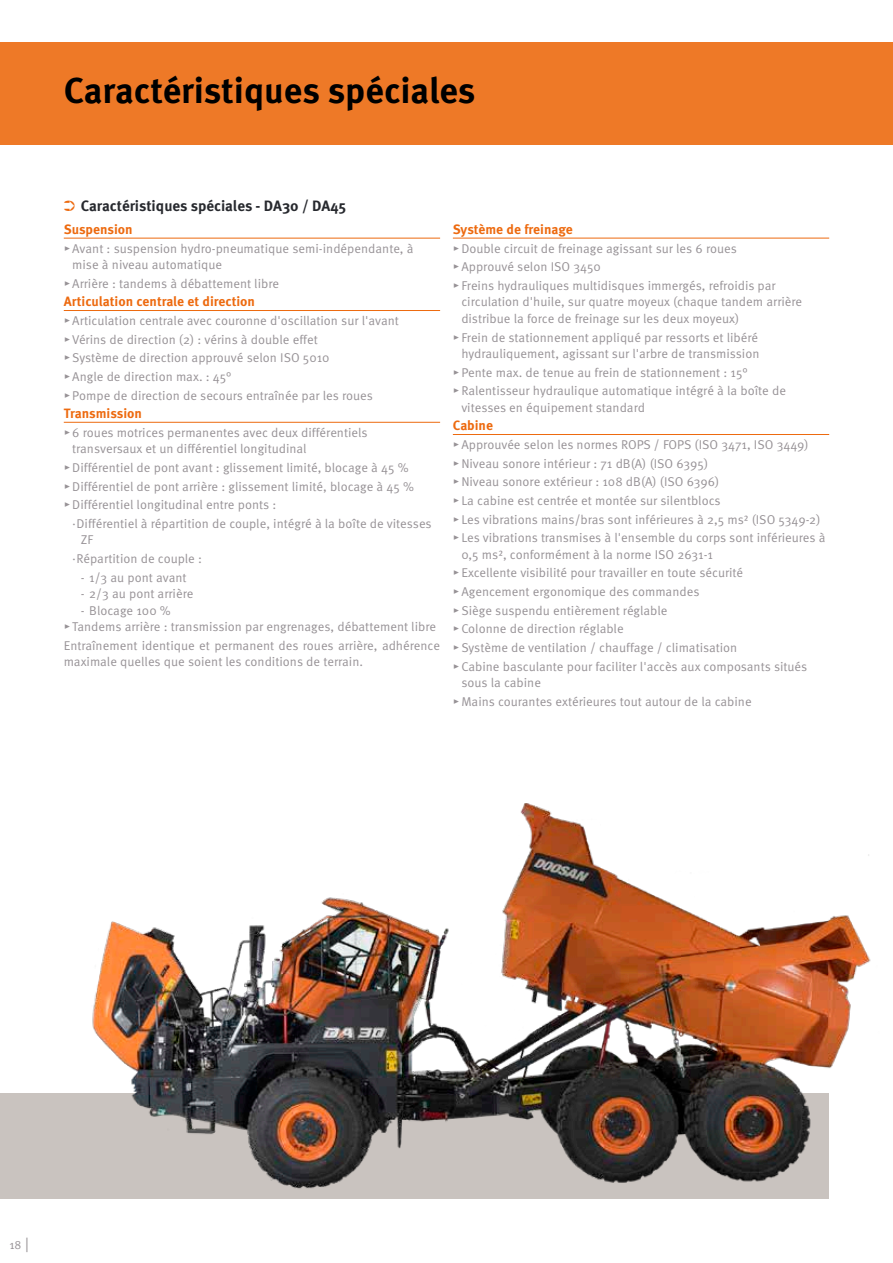
<style>
.page{position:relative;width:893px;height:1263px;background:#fff}
.page>*{position:absolute;margin:0;border:0;box-sizing:border-box;transform-origin:0 0}
.t1{font:700 36px "Meta Pro";letter-spacing:-.005em;color:#000}
.t2{font:700 15px "Meta Pro";letter-spacing:-.005em;color:#27292e}
.t3{font:700 13.5px "Meta Pro";color:#ed6a0f}
.t4{font:12.75px/18.6px "Meta Pro Norm";color:#979296}
.t5{font:12px "Meta Pro Norm";color:#979296}
.s1{color:#ed6a0f}
.s2{font-size:15px}
</style>
<div class="page">
<div style="left:0;top:1093px;width:85px;height:106px;background:#c9c3bf"></div>
<div style="left:0;top:43px;width:893px;height:102px;background:#ee7927"></div>
<img style="left:85px;top:803px;width:786px;height:396px">
<hr style="left:64px;top:238px;width:376px;height:1px;background:#ed6a0f">
<hr style="left:64px;top:310px;width:376px;height:1px;background:#ed6a0f">
<hr style="left:64px;top:422px;width:376px;height:1px;background:#ed6a0f">
<hr style="left:453px;top:238px;width:376px;height:1px;background:#ed6a0f">
<hr style="left:453px;top:434px;width:376px;height:1px;background:#ed6a0f">
<h1 class="t1" style="left:64px;top:62px;width:413px">Caractéristiques spéciales</h1>
<p class="t2" style="left:64px;top:194px;width:284px"><span class="s1">➲</span> Caractéristiques spéciales - DA30 / DA45</p>
<p class="t3" style="left:64px;top:219px;width:70px">Suspension</p>
<p class="t4" style="left:72px;top:239px;width:343px;line-height:16.5px;text-indent:-9px">▸ Avant : suspension hydro-pneumatique semi-indépendante, à mise à niveau automatique</p>
<p class="t4" style="left:64px;top:273px;width:217px">▸ Arrière : tandems à débattement libre</p>
<p class="t3" style="left:64px;top:291px;width:193px">Articulation centrale et direction</p>
<p class="t4" style="left:64px;top:311px;width:337px">▸ Articulation centrale avec couronne d'oscillation sur l'avant ▸ Vérins de direction (2) : vérins à double effet<br>▸ Système de direction approuvé selon ISO 5010<br>▸ Angle de direction max. : 45°<br>▸ Pompe de direction de secours entraînée par les roues</p>
<p class="t3" style="left:64px;top:403px;width:80px">Transmission</p>
<p class="t4" style="left:72px;top:423px;width:297px;line-height:16.5px;text-indent:-9px">▸ 6 roues motrices permanentes avec deux différentiels transversaux et un différentiel longitudinal</p>
<p class="t4" style="left:64px;top:457px;width:352px">▸Différentiel de pont avant : glissement limité, blocage à 45 % ▸Différentiel de pont arrière : glissement limité, blocage à 45 % ▸Différentiel longitudinal entre ponts :</p>
<p class="t4" style="left:81px;top:514px;width:352px;line-height:16.5px;text-indent:-8px">·Différentiel à répartition de couple, intégré à la boîte de vitesses<br>ZF</p>
<p class="t4" style="left:72px;top:548px;width:131px">·Répartition de couple :</p>
<p class="t4" style="left:81px;top:567px;width:107px">- 1/3 au pont avant</p>
<p class="t4" style="left:81px;top:584px;width:114px">- 2/3 au pont arrière</p>
<p class="t4" style="left:64px;top:601px;width:374px;line-height:16.5px;text-indent:17px">- Blocage 100 %<br>▸ Tandems arrière : transmission par engrenages, débattement libre</p>
<p class="t4" style="left:64px;top:636px;width:378px;line-height:16.5px">Entraînement identique et permanent des roues arrière, adhérence maximale quelles que soient les conditions de terrain.</p>
<p class="t3" style="left:453px;top:219px;width:121px">Système de freinage</p>
<p class="t4" style="left:453px;top:238px;width:324px">▸Double circuit de freinage agissant sur les 6 roues<br>▸ Approuvé selon ISO 3450<br>▸ Freins hydrauliques multidisques immergés, refroidis par</p>
<p class="t4" style="left:461px;top:293px;width:342px;line-height:16.5px">circulation d'huile, sur quatre moyeux (chaque tandem arrière distribue la force de freinage sur les deux moyeux)</p>
<p class="t4" style="left:453px;top:328px;width:308px;line-height:16.5px;text-align:right">▸ Frein de stationnement appliqué par ressorts et libéré hydrauliquement, agissant sur l'arbre de transmission</p>
<p class="t4" style="left:453px;top:362px;width:335px">▸ Pente max. de tenue au frein de stationnement : 15°<br>▸ Ralentisseur hydraulique automatique intégré à la boîte de</p>
<p class="t4" style="left:461px;top:397px;width:185px">vitesses en équipement standard</p>
<p class="t3" style="left:453px;top:415px;width:42px">Cabine</p>
<p class="t4" style="left:453px;top:434px;width:374px">▸ Approuvée selon les normes ROPS / FOPS (ISO 3471, ISO 3449) ▸Niveau sonore intérieur : 71 dB(A) (ISO 6395)<br>▸Niveau sonore extérieur : 108 dB(A) (ISO 6396)<br>▸ La cabine est centrée et montée sur silentblocs<br>▸ Les vibrations mains/bras sont inférieures à 2,5 ms² (ISO 5349-2) ▸ Les vibrations transmises à l'ensemble du corps sont inférieures à</p>
<p class="t4" style="left:453px;top:544px;width:356px;text-indent:9px">0,5 ms², conformément à la norme ISO 2631-1<br>▸ Excellente visibilité pour travailler en toute sécurité<br>▸ Agencement ergonomique des commandes<br>▸ Siège suspendu entièrement réglable<br>▸ Colonne de direction réglable<br>▸ Système de ventilation / chauffage / climatisation<br>▸ Cabine basculante pour faciliter l'accès aux composants situés</p>
<p class="t4" style="left:453px;top:672px;width:300px;text-indent:9px">sous la cabine<br>▸ Mains courantes extérieures tout autour de la cabine</p>
<p class="t5" style="left:9px;top:1235px;width:21px">18 <span class="s2">|</span></p>
</div>
